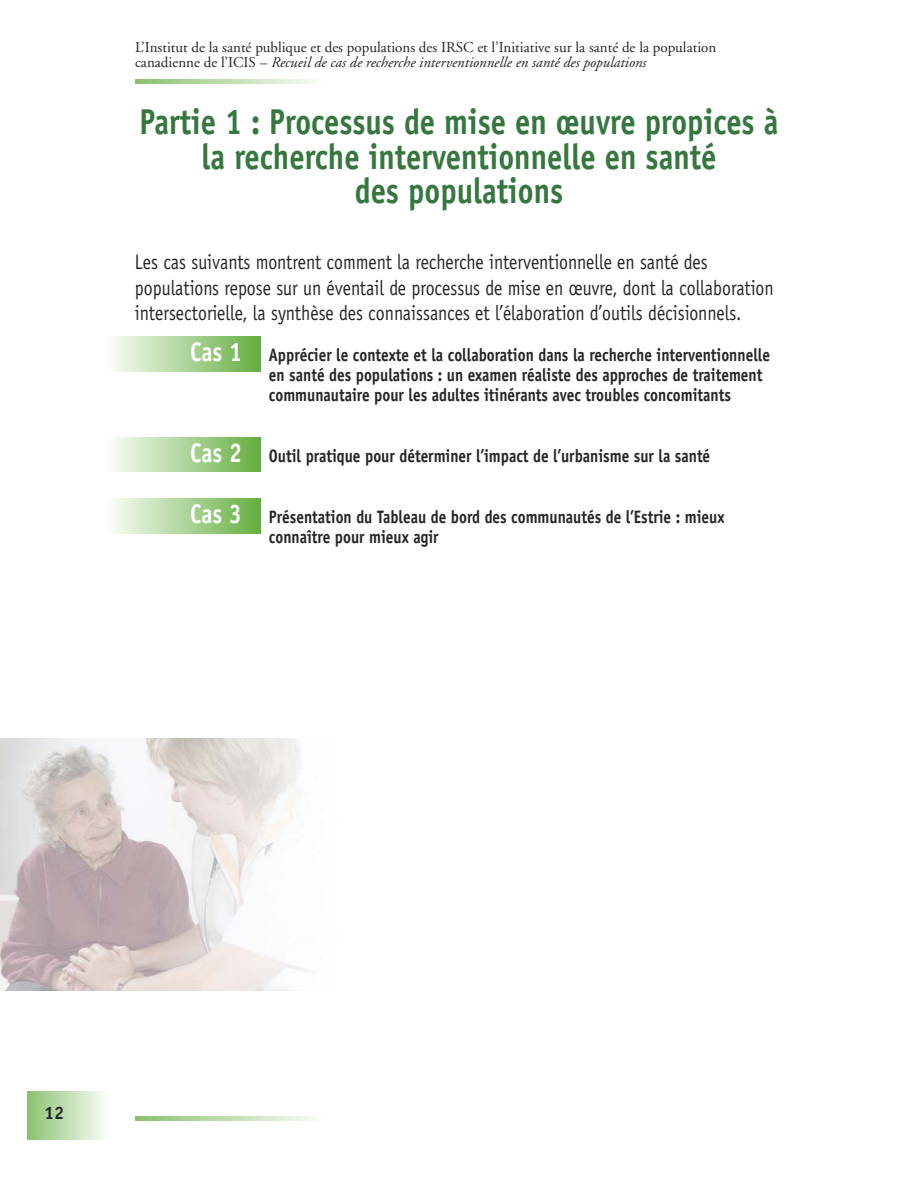
<style>
.page{position:relative;width:918px;height:1188px;background:#fff}
.page>*{position:absolute;margin:0;border:0;box-sizing:border-box;transform-origin:0 0}
.t1{font:700 36px/34.5px "Officina Sans";color:#35773e;text-align:center;scale:.85 1}
.t2{font:21px/25.5px "Officina Sans";color:#272627;scale:.85 1}
.t3{font:700 18px/20.2px "Officina Sans";color:#272627;scale:.85 1}
.t4{font:700 18px "Officina Sans";color:#272627}
.t5{font:15px/15px "Adobe Garamond";color:#272627}
.s1{font-style:italic}
.s2{font-size:27px;color:#fff}
</style>
<div class="page">
<div style="left:105px;top:336px;width:156px;height:35px;background:linear-gradient(to right,#fefefd,#65af41)"></div>
<div style="left:105px;top:437px;width:156px;height:35px;background:linear-gradient(to right,#fefefd,#65af41)"></div>
<div style="left:105px;top:498px;width:156px;height:35px;background:linear-gradient(to right,#fefefd,#65af41)"></div>
<img style="left:0;top:738px;width:307px;height:252px">
<div style="left:27px;top:1092px;width:81px;height:48px;background:linear-gradient(to right,#8ac26f,#fbfdfa)"></div>
<svg style="left:135px;top:80px;width:179px;height:3px"></svg>
<svg style="left:135px;top:1117px;width:179px;height:3px"></svg>
<p class="t5" style="left:135px;top:41px;width:583px">L’Institut de la santé publique et des populations des IRSC et l’Initiative sur la santé de la population canadienne de l’ICIS – <span class="s1">Recueil de cas de recherche interventionnelle en santé des populations</span></p>
<h1 class="t1" style="left:140px;top:108px;width:753px">Partie 1 : Processus de mise en œuvre propices à la recherche interventionnelle en santé<br>des populations</h1>
<p class="t2" style="left:135px;top:251px;width:753px">Les cas suivants montrent comment la recherche interventionnelle en santé des populations repose sur un éventail de processus de mise en œuvre, dont la collaboration intersectorielle, la synthèse des connaissances et l’élaboration d’outils décisionnels.</p>
<p class="t3" style="left:269px;top:346px;width:591px;text-indent:-79px"><span class="s2">Cas 1</span> Apprécier le contexte et la collaboration dans la recherche interventionnelle en santé des populations : un examen réaliste des approches de traitement communautaire pour les adultes itinérants avec troubles concomitants</p>
<p class="t3" style="left:190px;top:447px;width:614px"><span class="s2">Cas 2</span> Outil pratique pour déterminer l’impact de l’urbanisme sur la santé</p>
<p class="t3" style="left:269px;top:508px;width:538px;text-indent:-79px"><span class="s2">Cas 3</span> Présentation du Tableau de bord des communautés de l’Estrie : mieux connaître pour mieux agir</p>
<p class="t4" style="left:44px;top:1106px;width:21px">12</p>
</div>
